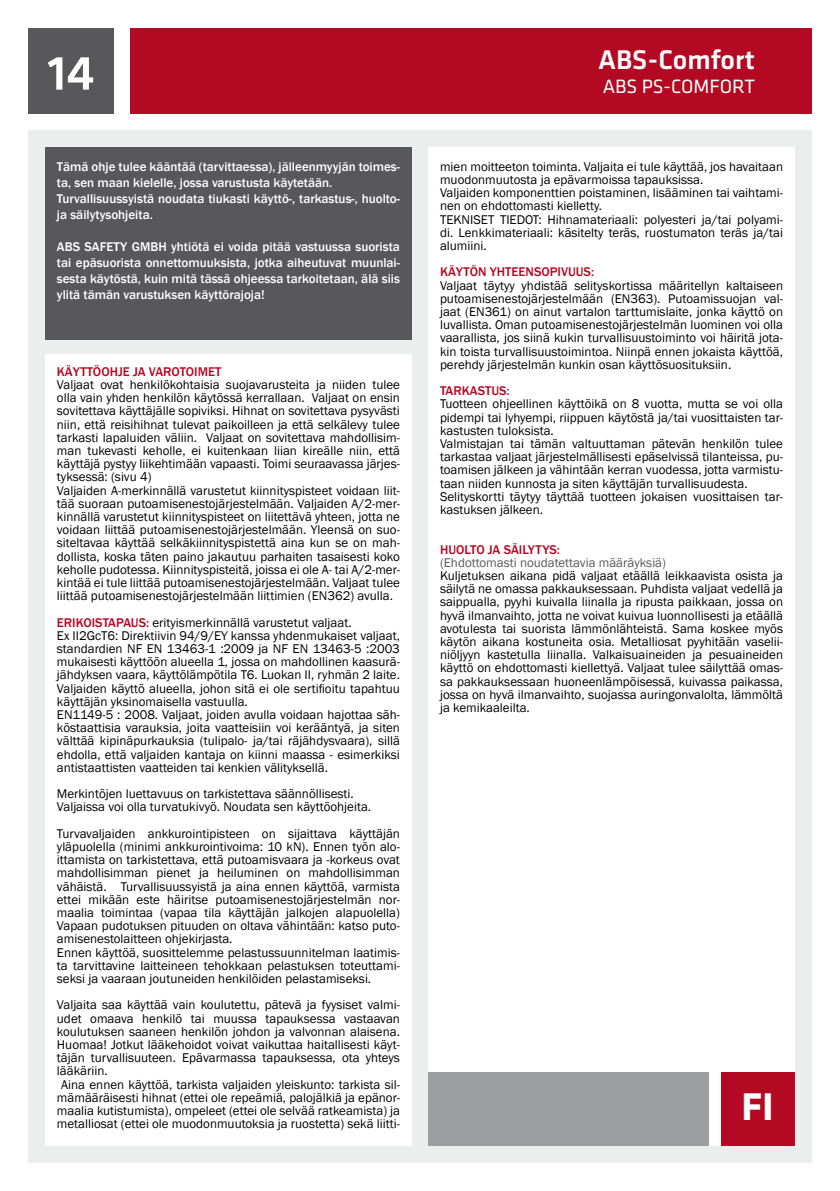
<style>
.page{position:relative;width:840px;height:1191px;background:#fff}
.page>*{position:absolute;margin:0;border:0;box-sizing:border-box;transform-origin:0 0}
.t1{font:500 50px "Klavika";color:#fff}
.t2{font:700 40px "Klavika Basic";color:#fff}
.t3{font:500 28px "Klavika Basic";color:#fff}
.t4{font:20px "Klavika Basic";color:#fff}
.t5{font:13px/13.2px "Franklin Gothic";color:#000}
.t6{font:500 13px/16px "Franklin Gothic";color:#fff}
.t7{font:500 13px "Franklin Gothic";color:#b40923}
.t8{font:13px "Franklin Gothic";color:#58585a}
.s1{font-weight:500;color:#b40923}
</style>
<div class="page">
<div style="left:130px;top:28px;width:681px;height:85px;background:#b40923"></div>
<div style="left:28px;top:130px;width:783px;height:1032px;background:#eceded"></div>
<div style="left:45px;top:354px;width:366px;height:791px;background:#fff"></div>
<div style="left:428px;top:147px;width:366px;height:998px;background:#fff"></div>
<div style="left:45px;top:147px;width:366px;height:193px;background:#58585a"></div>
<div style="left:28px;top:28px;width:85px;height:85px;background:#58585a"></div>
<div style="left:428px;top:1071px;width:281px;height:74px;background:#9c9e9f"></div>
<div style="left:720px;top:1071px;width:74px;height:74px;background:#b40923"></div>
<h1 class="t1" style="left:47px;top:39px;width:49px">14</h1>
<h3 class="t3" style="left:597px;top:41px;width:158px">ABS-Comfort</h3>
<h3 class="t4" style="left:602px;top:74px;width:153px">ABS PS-COMFORT</h3>
<p class="t6" style="left:57px;top:158px;width:344px">Tämä ohje tulee kääntää (tarvittaessa), jälleenmyyjän toimes&shy;ta, sen maan kielelle, jossa varustusta käytetään.<br>Turvallisuussyistä noudata tiukasti käyttö-, tarkastus-, huolto&shy;ja säilytysohjeita.</p>
<p class="t6" style="left:57px;top:238px;width:344px;text-align:justify">ABS SAFETY GMBH yhtiötä ei voida pitää vastuussa suorista tai epäsuorista onnettomuuksista, jotka aiheutuvat muunlai&shy;sesta käytöstä, kuin mitä tässä ohjeessa tarkoitetaan, älä siis ylitä tämän varustuksen käyttörajoja!</p>
<p class="t7" style="left:57px;top:363px;width:166px">KÄYTTÖOHJE JA VAROTOIMET</p>
<p class="t5" style="left:57px;top:378px;width:344px">Valjaat ovat henkilökohtaisia suojavarusteita ja niiden tulee olla vain yhden henkilön käytössä kerrallaan. Valjaat on ensin sovitettava käyttäjälle sopiviksi. Hihnat on sovitettava pysyvästi niin, että reisihihnat tulevat paikoilleen ja että selkälevy tulee tarkasti lapaluiden väliin. Valjaat on sovitettava mahdollisim&shy;man tukevasti keholle, ei kuitenkaan liian kireälle niin, että käyttäjä pystyy liikehtimään vapaasti. Toimi seuraavassa järjes&shy;tyksessä: (sivu 4)<br>Valjaiden A-merkinnällä varustetut kiinnityspisteet voidaan liit&shy;tää suoraan putoamisenestojärjestelmään. Valjaiden A/2-mer&shy;kinnällä varustetut kiinnityspisteet on liitettävä yhteen, jotta ne voidaan liittää putoamisenestojärjestelmään. Yleensä on suo&shy;siteltavaa käyttää selkäkiinnityspistettä aina kun se on mah&shy;dollista, koska täten paino jakautuu parhaiten tasaisesti koko keholle pudotessa. Kiinnityspisteitä, joissa ei ole A- tai A/2-mer&shy;kintää ei tule liittää putoamisenestojärjestelmään. Valjaat tulee liittää putoamisenestojärjestelmään liittimien (EN362) avulla.</p>
<p class="t5" style="left:57px;top:616px;width:344px"><span class="s1">ERIKOISTAPAUS:</span> erityismerkinnällä varustetut valjaat.<br>Ex II2GcT6: Direktiivin 94/9/EY kanssa yhdenmukaiset valjaat, standardien NF EN 13463-1 :2009 ja NF EN 13463-5 :2003 mukaisesti käyttöön alueella 1, jossa on mahdollinen kaasurä&shy;jähdyksen vaara, käyttölämpötila T6. Luokan II, ryhmän 2 laite.<br>Valjaiden käyttö alueella, johon sitä ei ole sertifioitu tapahtuu käyttäjän yksinomaisella vastuulla.<br>EN1149-5 : 2008. Valjaat, joiden avulla voidaan hajottaa säh&shy;köstaattisia varauksia, joita vaatteisiin voi kerääntyä, ja siten välttää kipinäpurkauksia (tulipalo- ja/tai räjähdysvaara), sillä ehdolla, että valjaiden kantaja on kiinni maassa - esimerkiksi antistaattisten vaatteiden tai kenkien välityksellä.</p>
<p class="t5" style="left:57px;top:787px;width:315px">Merkintöjen luettavuus on tarkistettava säännöllisesti.<br>Valjaissa voi olla turvatukivyö. Noudata sen käyttöohjeita.</p>
<p class="t5" style="left:57px;top:827px;width:344px">Turvavaljaiden ankkurointipisteen on sijaittava käyttäjän yläpuolella (minimi ankkurointivoima: 10 kN). Ennen työn alo&shy;ittamista on tarkistettava, että putoamisvaara ja -korkeus ovat mahdollisimman pienet ja heiluminen on mahdollisimman vähäistä. Turvallisuussyistä ja aina ennen käyttöä, varmista ettei mikään este häiritse putoamisenestojärjestelmän nor&shy;maalia toimintaa (vapaa tila käyttäjän jalkojen alapuolella)<br>Vapaan pudotuksen pituuden on oltava vähintään: katso puto&shy;amisenestolaitteen ohjekirjasta.<br>Ennen käyttöä, suosittelemme pelastussuunnitelman laatimis&shy;ta tarvittavine laitteineen tehokkaan pelastuksen toteuttami&shy;seksi ja vaaraan joutuneiden henkilöiden pelastamiseksi.</p>
<p class="t5" style="left:57px;top:998px;width:344px">Valjaita saa käyttää vain koulutettu, pätevä ja fyysiset valmi-</p>
<p class="t5" style="left:57px;top:1012px;width:344px">udet omaava henkilö tai muussa tapauksessa vastaavan</p>
<p class="t5" style="left:57px;top:1025px;width:344px">koulutuksen saaneen henkilön johdon ja valvonnan alaisena.</p>
<p class="t5" style="left:57px;top:1038px;width:344px">Huomaa! Jotkut lääkehoidot voivat vaikuttaa haitallisesti käyt-</p>
<p class="t5" style="left:57px;top:1051px;width:344px">täjän turvallisuuteen. Epävarmassa tapauksessa, ota yhteys</p>
<p class="t5" style="left:57px;top:1064px;width:52px">lääkäriin.</p>
<p class="t5" style="left:61px;top:1078px;width:340px">Aina ennen käyttöä, tarkista valjaiden yleiskunto: tarkista sil-</p>
<p class="t5" style="left:57px;top:1091px;width:344px">mämääräisesti hihnat (ettei ole repeämiä, palojälkiä ja epänor-</p>
<p class="t5" style="left:57px;top:1104px;width:344px">maalia kutistumista), ompeleet (ettei ole selvää ratkeamista) ja</p>
<p class="t5" style="left:57px;top:1117px;width:344px">metalliosat (ettei ole muodonmuutoksia ja ruostetta) sekä liitti-</p>
<p class="t5" style="left:440px;top:160px;width:344px">mien moitteeton toiminta. Valjaita ei tule käyttää, jos havaitaan muodonmuutosta ja epävarmoissa tapauksissa.<br>Valjaiden komponenttien poistaminen, lisääminen tai vaihtami&shy;nen on ehdottomasti kielletty.<br>TEKNISET TIEDOT: Hihnamateriaali: polyesteri ja/tai polyami&shy;di. Lenkkimateriaali: käsitelty teräs, ruostumaton teräs ja/tai alumiini.</p>
<p class="t7" style="left:440px;top:264px;width:156px">KÄYTÖN YHTEENSOPIVUUS:</p>
<p class="t5" style="left:440px;top:279px;width:344px;text-align:justify">Valjaat täytyy yhdistää selityskortissa määritellyn kaltaiseen putoamisenestojärjestelmään (EN363). Putoamissuojan val&shy;jaat (EN361) on ainut vartalon tarttumislaite, jonka käyttö on luvallista. Oman putoamisenestojärjestelmän luominen voi olla vaarallista, jos siinä kukin turvallisuustoiminto voi häiritä jota&shy;kin toista turvallisuustoimintoa. Niinpä ennen jokaista käyttöä, perehdy järjestelmän kunkin osan käyttösuosituksiin.</p>
<p class="t7" style="left:440px;top:383px;width:71px">TARKASTUS:</p>
<p class="t5" style="left:440px;top:398px;width:344px">Tuotteen ohjeellinen käyttöikä on 8 vuotta, mutta se voi olla pidempi tai lyhyempi, riippuen käytöstä ja/tai vuosittaisten tar&shy;kastusten tuloksista.<br>Valmistajan tai tämän valtuuttaman pätevän henkilön tulee tarkastaa valjaat järjestelmällisesti epäselvissä tilanteissa, pu&shy;toamisen jälkeen ja vähintään kerran vuodessa, jotta varmistu&shy;taan niiden kunnosta ja siten käyttäjän turvallisuudesta.<br>Selityskortti täytyy täyttää tuotteen jokaisen vuosittaisen tar&shy;kastuksen jälkeen.</p>
<p class="t7" style="left:440px;top:541px;width:121px">HUOLTO JA SÄILYTYS:</p>
<p class="t8" style="left:440px;top:554px;width:227px">(Ehdottomasti noudatettavia määräyksiä)</p>
<p class="t5" style="left:440px;top:569px;width:344px;text-align:justify">Kuljetuksen aikana pidä valjaat etäällä leikkaavista osista ja säilytä ne omassa pakkauksessaan. Puhdista valjaat vedellä ja saippualla, pyyhi kuivalla liinalla ja ripusta paikkaan, jossa on hyvä ilmanvaihto, jotta ne voivat kuivua luonnollisesti ja etäällä avotulesta tai suorista lämmönlähteistä. Sama koskee myös käytön aikana kostuneita osia. Metalliosat pyyhitään vaselii&shy;niöljyyn kastetulla liinalla. Valkaisuaineiden ja pesuaineiden käyttö on ehdottomasti kiellettyä. Valjaat tulee säilyttää omas&shy;sa pakkauksessaan huoneenlämpöisessä, kuivassa paikassa, jossa on hyvä ilmanvaihto, suojassa auringonvalolta, lämmöltä ja kemikaaleilta.</p>
<h2 class="t2" style="left:741px;top:1077px;width:34px">FI</h2>
</div>
